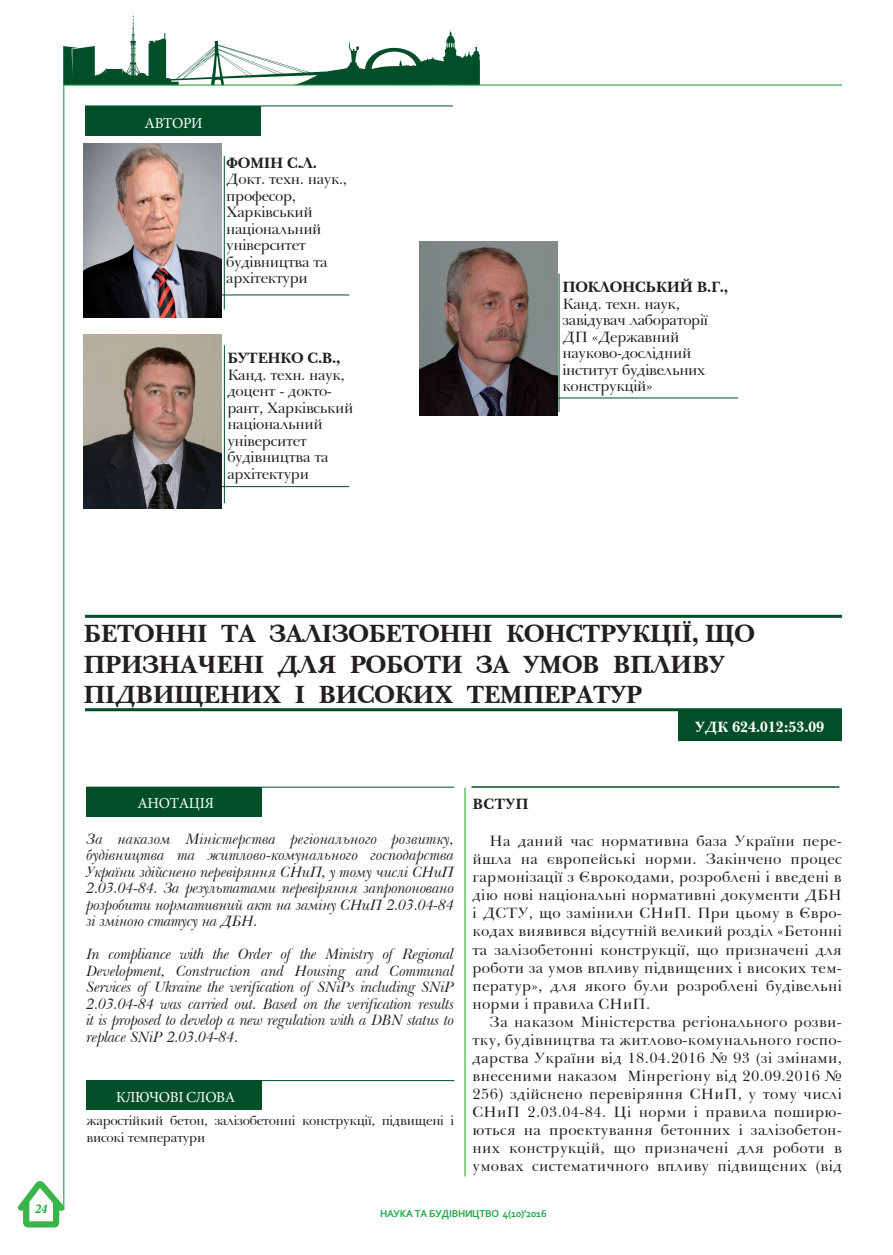
<style>
.page{position:relative;width:893px;height:1255px;background:#fff}
.page>*{position:absolute;margin:0;border:0;box-sizing:border-box;transform-origin:0 0}
.аннотация{font:700 25.5px/30px "Baskerville BT";letter-spacing:-.03em;color:#231f20}
.аннотация-2{font:15.3px/18px "Baskerville BT";letter-spacing:-.025em;color:#231f20}
.аннотация-3{font:italic 15.3px/16.5px "Baskerville BT";letter-spacing:-.025em;color:#231f20;text-align:justify}
.аннотация-4{font:700 15.3px "Baskerville BT";letter-spacing:-.025em;color:#231f20}
.t1{font:15.3px "Minion Pro";letter-spacing:-.025em;color:#fff}
.аннотация-5{font:700 15.3px "Baskerville BT";letter-spacing:-.025em;color:#fff}
.аннотация-6{font:13.5px/16.5px "Baskerville BT";letter-spacing:-.025em;color:#231f20}
.t2{font:italic 700 13.5px "Minion Pro";color:#21a84a}
.t3{font:700 10.5px "Corbel";letter-spacing:-.025em;color:#21a84a}
</style>
<div class="page">
<hr style="left:63px;top:85px;width:1px;height:1124px;background:#21a84a">
<svg style="left:18px;top:1180px;width:47px;height:47px"></svg>
<svg style="left:63px;top:13px;width:417px;height:72px"></svg>
<hr style="left:64px;top:84px;width:778px;height:2px;background:#21a84a">
<hr style="left:85px;top:615px;width:757px;height:3px;background:#004f28">
<hr style="left:85px;top:708px;width:757px;height:3px;background:#004f28">
<div style="left:678px;top:711px;width:164px;height:29px;background:#004f28"></div>
<div style="left:85px;top:106px;width:176px;height:29px;background:#004f28"></div>
<hr style="left:87px;top:786px;width:367px;height:1px;background:#004f28">
<div style="left:87px;top:786px;width:175px;height:30px;background:#004f28"></div>
<hr style="left:87px;top:1080px;width:367px;height:1px;background:#004f28">
<div style="left:87px;top:1080px;width:175px;height:29px;background:#004f28"></div>
<hr style="left:465px;top:787px;width:1px;height:389px;background:#1aa81c">
<hr style="left:85px;top:106px;width:368px;height:1px;background:#004f28">
<hr style="left:211px;top:294px;width:138px;height:1px;background:#004f28">
<img style="left:84px;top:144px;width:138px;height:174px">
<hr style="left:224px;top:156px;width:1px;height:153px;background:#004f28">
<hr style="left:553px;top:397px;width:185px;height:1px;background:#004f28">
<hr style="left:559px;top:273px;width:1px;height:139px;background:#004f28">
<img style="left:419px;top:241px;width:138px;height:174px">
<hr style="left:211px;top:486px;width:138px;height:1px;background:#004f28">
<hr style="left:224px;top:345px;width:1px;height:158px;background:#004f28">
<img style="left:84px;top:335px;width:138px;height:174px">
<hr style="left:471px;top:786px;width:368px;height:1px;background:#004f28">
<p class="t1" style="left:145px;top:113px;width:60px">АВТОРИ</p>
<p class="аннотация-4" style="left:226px;top:152px;width:92px">ФОМІН С.Л.</p>
<p class="аннотация-2" style="left:226px;top:169px;width:122px">Докт. техн. наук.,</p>
<p class="аннотация-2" style="left:226px;top:187px;width:103px;line-height:16.5px">професор,<br>Харківський національний університет будівництва та архітектури</p>
<p class="аннотация-4" style="left:227px;top:347px;width:114px">БУТЕНКО С.В.,</p>
<p class="аннотация-2" style="left:227px;top:366px;width:128px;line-height:16.5px">Канд. техн. наук, доцент - докто&shy;рант, Харківський національний університет будівництва та архітектури</p>
<p class="аннотация-4" style="left:562px;top:276px;width:167px">ПОКЛОНСЬКИЙ В.Г.,</p>
<p class="аннотация-2" style="left:562px;top:295px;width:147px;line-height:16.5px">Канд. техн. наук, завідувач лабораторії<br>ДП «Державний науково-дослідний інститут будівельних конструкцій»</p>
<p class="t2" style="left:35px;top:1198px;width:14px">24</p>
<p class="аннотация" style="left:84px;top:618px;width:673px">БЕТОННІ ТА ЗАЛІЗОБЕТОННІ КОНСТРУКЦІЇ, ЩО<br>ПРИЗНАЧЕНІ ДЛЯ РОБОТИ ЗА УМОВ ВПЛИВУ<br>ПІДВИЩЕНИХ І ВИСОКИХ ТЕМПЕРАТУР</p>
<p class="аннотация-5" style="left:695px;top:716px;width:131px">УДК 624.012:53.09</p>
<p class="t1" style="left:138px;top:793px;width:78px">АНОТАЦІЯ</p>
<p class="аннотация-3" style="left:87px;top:830px;width:369px">За наказом Міністерства регіонального розвитку, будівництва та житлово-комунального господарства України здійснено перевіряння СНиП, у тому числі СНиП 2.03.04-84. За результатами перевіряння запропоновано розробити нормативний акт на заміну СНиП 2.03.04-84 зі зміною статусу на ДБН.</p>
<p class="аннотация-3" style="left:87px;top:945px;width:369px">In compliance with the Order of the Ministry of Regional Development, Construction and Housing and Communal Services of Ukraine the verification of SNiPs including SNiP 2.03.04-84 was carried out. Based on the verification results it is proposed to develop a new regulation with a DBN status to replace SNiP 2.03.04-84.</p>
<p class="t1" style="left:116px;top:1086px;width:120px">КЛЮЧОВІ СЛОВА</p>
<p class="аннотация-6" style="left:87px;top:1112px;width:369px">жаростійкий бетон, залізобетонні конструкції, підвищені і високі температури</p>
<p class="аннотация-4" style="left:473px;top:793px;width:58px">ВСТУП</p>
<p class="аннотация-2" style="left:472px;top:831px;width:371px;text-align:justify;text-indent:17px">На даний час нормативна база України пере&shy;йшла на європейські норми. Закінчено процес гармонізації з Єврокодами, розроблені і введені в дію нові національні нормативні документи ДБН і ДСТУ, що замінили СНиП. При цьому в Євро&shy;кодах виявився відсутній великий розділ «Бетонні та залізобетонні конструкції, що призначені для роботи за умов впливу підвищених і високих тем&shy;ператур», для якого були розроблені будівельні норми і правила СНиП.</p>
<p class="аннотация-2" style="left:472px;top:1011px;width:371px;text-align:justify;text-indent:17px">За наказом Міністерства регіонального розви&shy;тку, будівництва та житлово-комунального госпо&shy;дарства України від 18.04.2016 № 93 (зі змінами, внесеними наказом Мінрегіону від 20.09.2016 № 256) здійснено перевіряння СНиП, у тому числі СНиП 2.03.04-84. Ці норми і правила поширю&shy;ються на проектування бетонних і залізобетон&shy;них конструкцій, що призначені для роботи в умовах систематичного впливу підвищених (від</p>
<p class="t3" style="left:380px;top:1206px;width:168px">НАУКА ТА БУДIВНИЦТВО 4(10)’2016</p>
</div>
